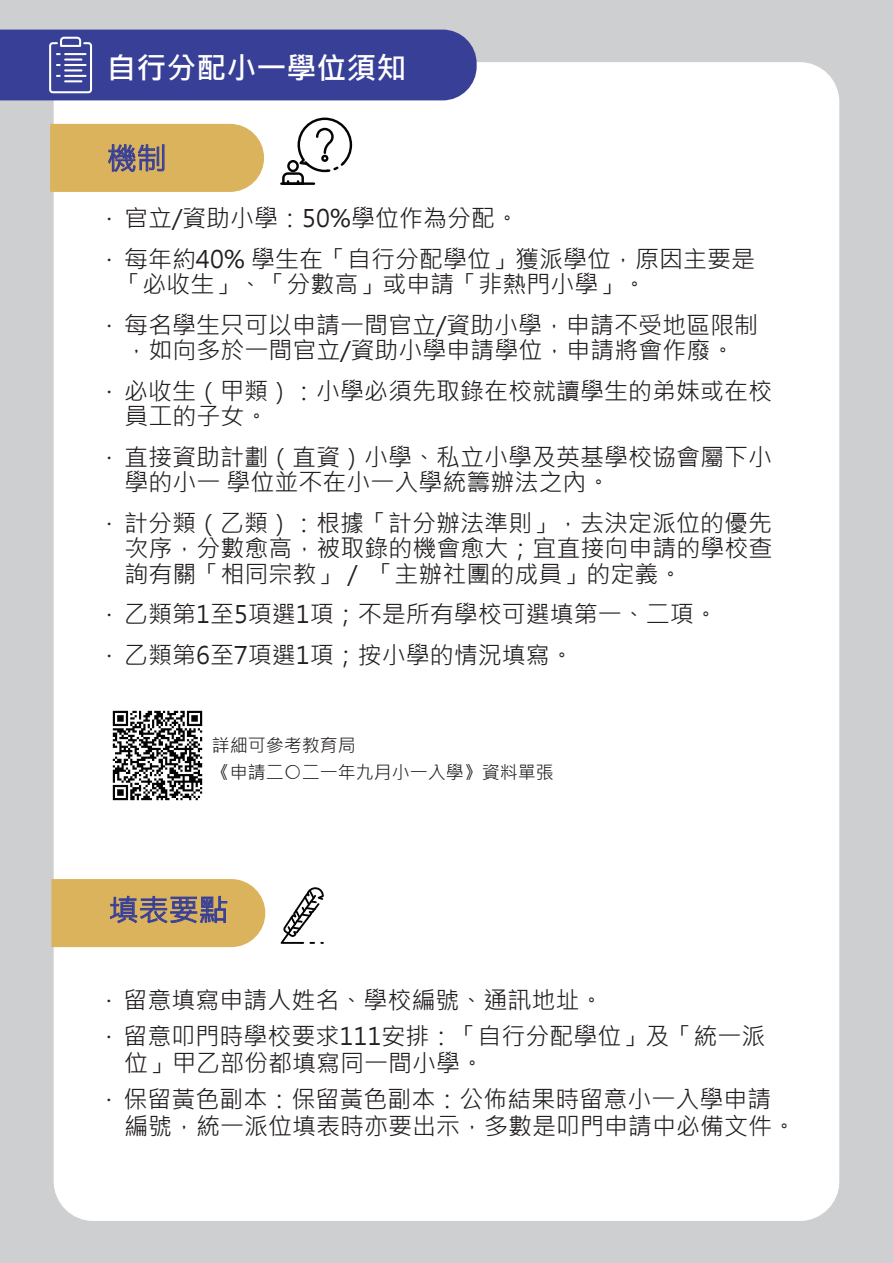
<style>
.page{position:relative;width:893px;height:1263px;background:#cecfd1}
.page>*{position:absolute;margin:0;border:0;box-sizing:border-box;transform-origin:0 0}
.t1{font:700 30px "Microsoft Jheng Hei";color:#fff}
.t2{font:30px "Microsoft Jheng Hei";color:#383f97}
.t3{font:24px/40.5px "Microsoft Jheng Hei";color:#231f20}
.t4{font:18px/27px "Microsoft Jheng Hei";color:#231f20}
</style>
<div class="page">
<div style="left:55px;top:63px;width:783px;height:1156px;background:#fff;border-radius:38px"></div>
<svg style="left:50px;top:124px;width:214px;height:68px;background:#d4b065"></svg>
<div style="left:0;top:30px;width:477px;height:70px;background:#383f97"></div>
<svg style="left:51px;top:879px;width:214px;height:68px;background:#cdab67"></svg>
<svg style="left:281px;top:887px;width:43px;height:57px"></svg>
<hr style="left:280px;top:182px;width:35px;height:3px;background:#030303">
<svg style="left:282px;top:118px;width:70px;height:67px"></svg>
<img style="left:112px;top:710px;width:91px;height:91px">
<p class="t1" style="left:107px;top:49px;width:301px">自行分配小一學位須知</p>
<p class="t2" style="left:107px;top:140px;width:61px">機制</p>
<p class="t3" style="left:107px;top:198px;width:650px">· 官立/資助小學：50%學位作為分配。<br>· 每年約40% 學生在「自行分配學位」獲派學位，原因主要是</p>
<p class="t3" style="left:107px;top:264px;width:653px;text-indent:12px">「必收生」、「分數高」或申請「非熱門小學」。<br>· 每名學生只可以申請一間官立/資助小學，申請不受地區限制</p>
<p class="t3" style="left:107px;top:330px;width:667px;text-indent:18px">，如向多於一間官立/資助小學申請學位，申請將會作廢。<br>· 必收生（甲類）：小學必須先取錄在校就讀學生的弟妹或在校</p>
<p class="t3" style="left:107px;top:396px;width:667px;text-indent:18px">員工的子女。<br>· 直接資助計劃（直資）小學、私立小學及英基學校協會屬下小</p>
<p class="t3" style="left:107px;top:462px;width:667px;text-indent:18px">學的小一 學位並不在小一入學統籌辦法之內。<br>· 計分類（乙類）：根據「計分辦法準則」，去決定派位的優先</p>
<p class="t3" style="left:125px;top:536px;width:649px;line-height:25.5px">次序，分數愈高，被取錄的機會愈大；宜直接向申請的學校查詢有關「相同宗教」／ 「主辦社團的成員」的定義。</p>
<p class="t3" style="left:107px;top:594px;width:613px">· 乙類第1至5項選1項；不是所有學校可選填第一、二項。· 乙類第6至7項選1項；按小學的情況填寫。</p>
<p class="t4" style="left:212px;top:732px;width:343px">詳細可參考教育局<br>《申請二○二一年九月小一入學》資料單張</p>
<p class="t2" style="left:109px;top:891px;width:121px">填表要點</p>
<p class="t3" style="left:106px;top:982px;width:661px;line-height:36px">· 留意填寫申請人姓名、學校編號、通訊地址。<br>· 留意叩門時學校要求111安排：「自行分配學位」及「統一派</p>
<p class="t3" style="left:106px;top:1045px;width:667px;line-height:36px;text-indent:18px">位」甲乙部份都填寫同一間小學。<br>· 保留黃色副本：保留黃色副本：公佈結果時留意小一入學申請</p>
<p class="t3" style="left:124px;top:1106px;width:673px">編號，統一派位填表時亦要出示，多數是叩門申請中必備文件。</p>
</div>
